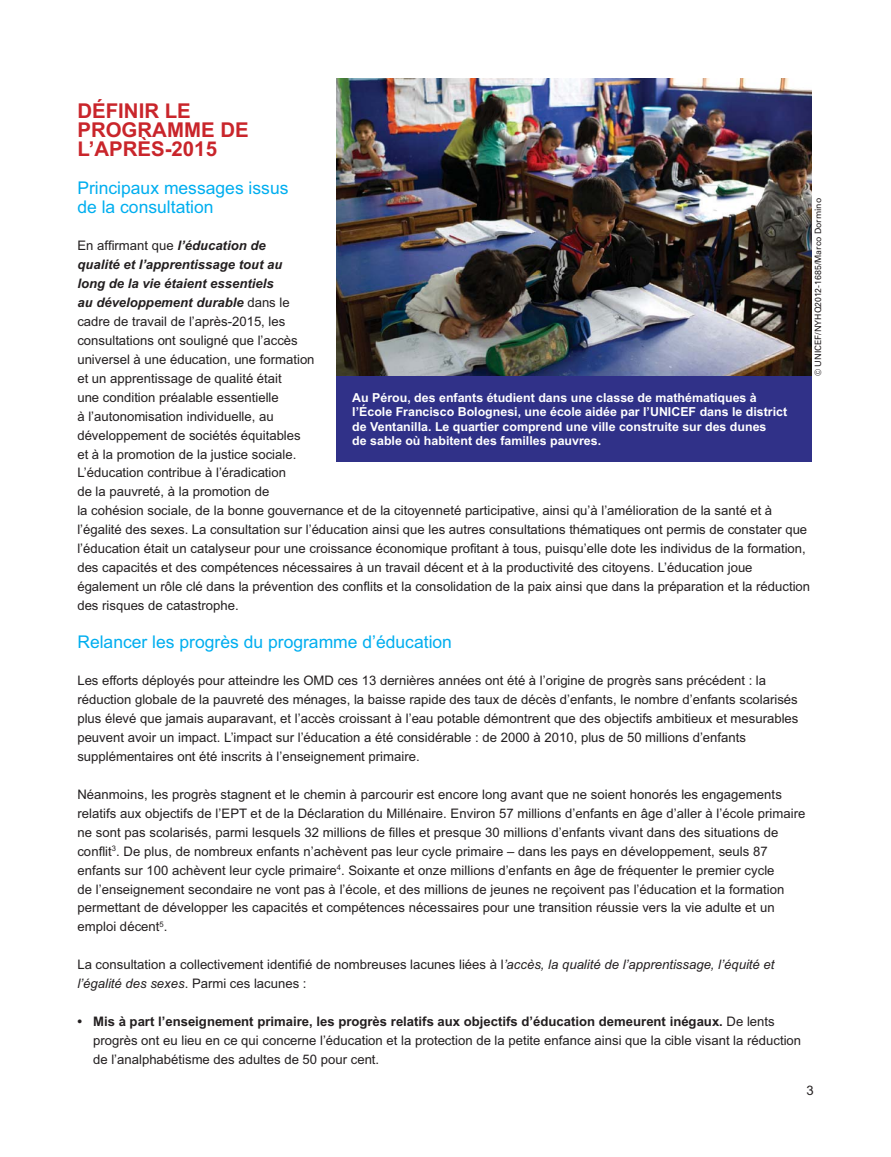
<style>
.page{position:relative;width:891px;height:1157px;background:#fff}
.page>*{position:absolute;margin:0;border:0;box-sizing:border-box;transform-origin:0 0}
.t1{font:700 20.4px/18.9px "Arial";color:#c9252b}
.t2{font:17.55px/18.9px "Arial";color:#00aeef}
.t3{font:13.2px/18.9px "Arial";color:#231f20}
.t4{font:700 12.45px/14.5px "Arial";color:#fff}
.t5{font:8.7px "Univers LT Std";color:#231f20}
.s1{font-weight:700;font-style:italic}
.s2{font-style:italic}
.s3{font-weight:700}
</style>
<div class="page">
<img style="left:336px;top:78px;width:476px;height:305px">
<div style="left:337px;top:376px;width:475px;height:85px;background:#303188"></div>
<h1 class="t1" style="left:77px;top:103px;width:173px">DÉFINIR LE<br>PROGRAMME DE<br>L’APRÈS-2015</h1>
<h2 class="t2" style="left:77px;top:180px;width:213px">Principaux messages issus de la consultation</h2>
<p class="t3" style="left:77px;top:238px;width:734px">En affirmant que <span class="s1">l’éducation de<br>qualité et l’apprentissage tout au<br>long de la vie étaient essentiels<br>au développement durable</span> dans le<br>cadre de travail de l’après-2015, les<br>consultations ont souligné que l’accès<br>universel à une éducation, une formation<br>et un apprentissage de qualité était<br>une condition préalable essentielle<br>à l’autonomisation individuelle, au<br>développement de sociétés équitables<br>et à la promotion de la justice sociale.<br>L’éducation contribue à l’éradication<br>de la pauvreté, à la promotion de<br>la cohésion sociale, de la bonne gouvernance et de la citoyenneté participative, ainsi qu’à l’amélioration de la santé et à l’égalité des sexes. La consultation sur l’éducation ainsi que les autres consultations thématiques ont permis de constater que l’éducation était un catalyseur pour une croissance économique profitant à tous, puisqu’elle dote les individus de la formation, des capacités et des compétences nécessaires à un travail décent et à la productivité des citoyens. L’éducation joue également un rôle clé dans la prévention des conflits et la consolidation de la paix ainsi que dans la préparation et la réduction des risques de catastrophe.</p>
<h2 class="t2" style="left:77px;top:633px;width:376px">Relancer les progrès du programme d’éducation</h2>
<p class="t3" style="left:77px;top:672px;width:722px">Les efforts déployés pour atteindre les OMD ces 13 dernières années ont été à l’origine de progrès sans précédent : la réduction globale de la pauvreté des ménages, la baisse rapide des taux de décès d’enfants, le nombre d’enfants scolarisés plus élevé que jamais auparavant, et l’accès croissant à l’eau potable démontrent que des objectifs ambitieux et mesurables peuvent avoir un impact. L’impact sur l’éducation a été considérable : de 2000 à 2010, plus de 50 millions d’enfants supplémentaires ont été inscrits à l’enseignement primaire.</p>
<p class="t3" style="left:77px;top:786px;width:729px">Néanmoins, les progrès stagnent et le chemin à parcourir est encore long avant que ne soient honorés les engagements relatifs aux objectifs de l’EPT et de la Déclaration du Millénaire. Environ 57 millions d’enfants en âge d’aller à l’école primaire ne sont pas scolarisés, parmi lesquels 32 millions de filles et presque 30 millions d’enfants vivant dans des situations de conflit<sup>3</sup>. De plus, de nombreux enfants n’achèvent pas leur cycle primaire – dans les pays en développement, seuls 87 enfants sur 100 achèvent leur cycle primaire<sup>4</sup>. Soixante et onze millions d’enfants en âge de fréquenter le premier cycle<br>de l’enseignement secondaire ne vont pas à l’école, et des millions de jeunes ne reçoivent pas l’éducation et la formation permettant de développer les capacités et compétences nécessaires pour une transition réussie vers la vie adulte et un emploi décent<sup>5</sup>.</p>
<p class="t3" style="left:77px;top:956px;width:698px">La consultation a collectivement identifié de nombreuses lacunes liées à l<span class="s2">’accès, la qualité de l’apprentissage, l’équité et l’égalité des sexes</span>. Parmi ces lacunes :</p>
<p class="t3" style="left:93px;top:1012px;width:709px;text-indent:-16px"><span class="s3">• Mis à part l’enseignement primaire, les progrès relatifs aux objectifs d’éducation demeurent inégaux.</span> De lents progrès ont eu lieu en ce qui concerne l’éducation et la protection de la petite enfance ainsi que la cible visant la réduction de l’analphabétisme des adultes de 50 pour cent.</p>
<p class="t5" style="left:813px;top:376px;width:180px;rotate:-90deg">© UNICEF/NYHQ2012-1685/Marco Dormino</p>
<p class="t4" style="left:352px;top:391px;width:436px">Au Pérou, des enfants étudient dans une classe de mathématiques à l’École Francisco Bolognesi, une école aidée par l’UNICEF dans le district de Ventanilla. Le quartier comprend une ville construite sur des dunes<br>de sable où habitent des familles pauvres.</p>
<p class="t3" style="left:806px;top:1081px;width:9px">3</p>
</div>
